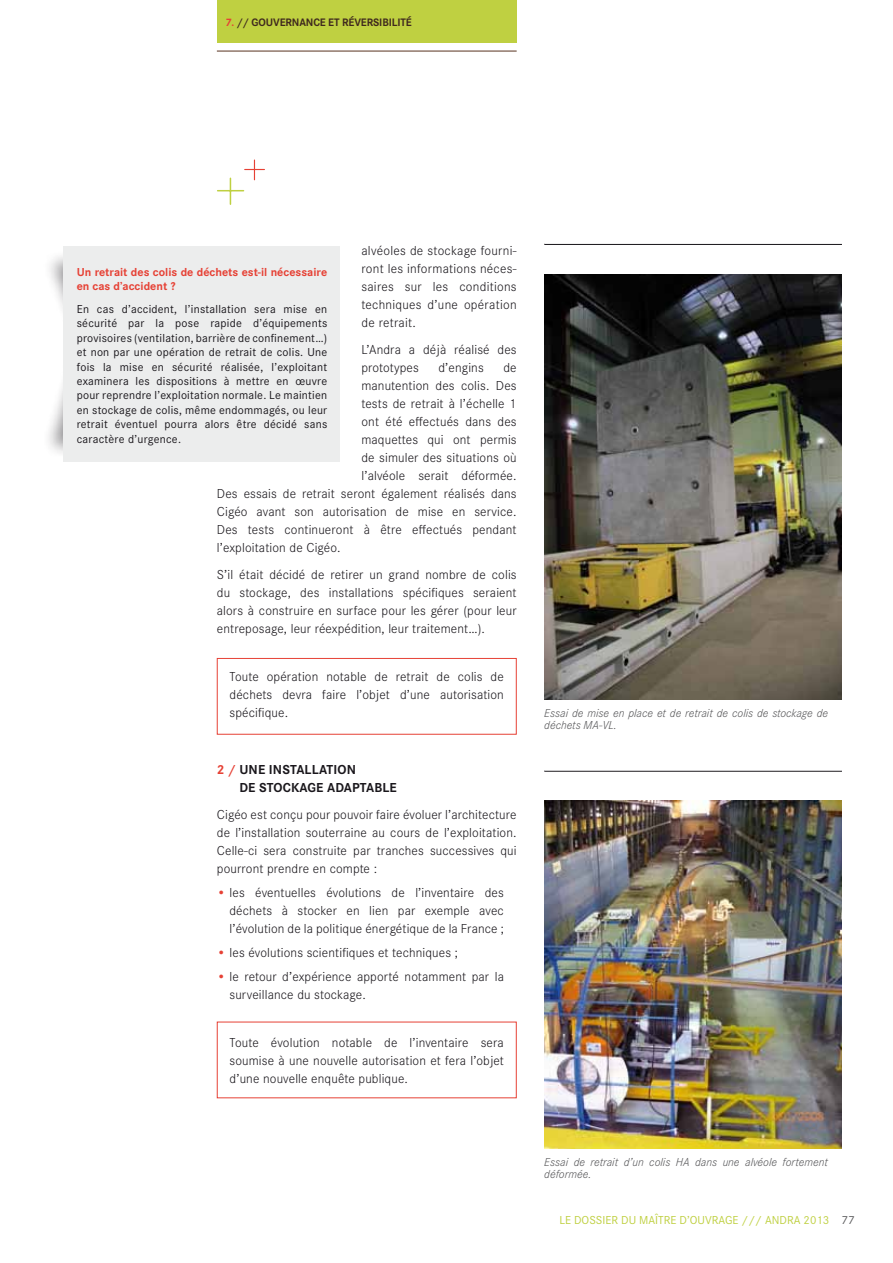
<style>
.page{position:relative;width:893px;height:1263px;background:#fff}
.page>*{position:absolute;margin:0;border:0;box-sizing:border-box;transform-origin:0 0}
.t1{font:300 13.5px/18px "Corporate S";letter-spacing:.01em;color:#1a171c;text-align:justify}
.t2{font:700 13.5px/18px "Corporate S";letter-spacing:.01em;color:#1a171c}
.t3{font:12px/14.4px "Corporate S";letter-spacing:.02em;color:#1a171c;text-align:justify}
.t4{font:italic 300 12px/12px "Corporate S";color:#58585a}
.t5{font:700 12px/14.4px "Corporate S";color:#e64135}
.t6{font:12px "Corporate S";color:#bfd041}
.t7{font:700 11.25px "Corporate S";letter-spacing:-.01em;color:#3f291e}
.s1{color:#e64135}
.s2{color:#58585a}
</style>
<div class="page">
<svg style="left:218px;top:160px;width:46px;height:44px"></svg>
<div style="left:43px;top:250px;width:229px;height:102px;background:#1a171c;opacity:.5"></div>
<div style="left:42px;top:338px;width:230px;height:121px;background:#1a171c;opacity:.5"></div>
<div style="left:64px;top:246px;width:276px;height:215px;background:#eceded"></div>
<div style="left:217px;top:658px;width:300px;height:77px;border:1px solid #e64135"></div>
<img style="left:544px;top:274px;width:298px;height:425px">
<img style="left:544px;top:801px;width:298px;height:347px">
<hr style="left:544px;top:243px;width:298px;height:2px;background:#1a171c">
<hr style="left:544px;top:242px;width:298px;height:2px;background:#fff">
<hr style="left:544px;top:770px;width:298px;height:2px;background:#1a171c">
<hr style="left:544px;top:769px;width:298px;height:2px;background:#fff">
<div style="left:217px;top:0;width:300px;height:43px;background:#bfd041"></div>
<hr style="left:217px;top:50px;width:300px;height:2px;background:#90776a">
<p class="t7" style="left:225px;top:16px;width:188px"><span class="s1">7.</span> // gouvernance et réversibilité</p>
<p class="t1" style="left:361px;top:242px;width:157px">alvéoles de stockage fourni&shy;ront les informations néces&shy;saires sur les conditions techniques d’une opération de retrait.</p>
<p class="t1" style="left:361px;top:341px;width:157px">L’Andra a déjà réalisé des prototypes</p>
<p class="t5" style="left:77px;top:265px;width:252px">Un retrait des colis de déchets est-il nécessaire en cas d’accident ?</p>
<p class="t3" style="left:77px;top:302px;width:252px">En cas d’accident, l’installation sera mise en sécurité par la pose rapide d’équipements provisoires (ventilation, barrière de confinement…) et non par une opération de retrait de colis. Une fois la mise en sécurité réalisée, l’exploitant examinera les dispositions à mettre en œuvre pour reprendre l’exploitation normale. Le maintien en stockage de colis, même endommagés, ou leur retrait éventuel pourra alors être décidé sans caractère d’urgence.</p>
<p class="t1" style="left:438px;top:359px;width:47px">d’engins</p>
<p class="t1" style="left:503px;top:359px;width:15px">de</p>
<p class="t1" style="left:361px;top:377px;width:157px">manutention des colis. Des</p>
<p class="t1" style="left:361px;top:395px;width:157px">tests de retrait à l’échelle 1</p>
<p class="t1" style="left:361px;top:413px;width:157px">ont été effectués dans des</p>
<p class="t1" style="left:361px;top:431px;width:157px">maquettes qui ont permis</p>
<p class="t1" style="left:361px;top:449px;width:157px">de simuler des situations où</p>
<p class="t1" style="left:361px;top:467px;width:157px">l’alvéole serait déformée.</p>
<p class="t1" style="left:217px;top:485px;width:301px">Des essais de retrait seront également réalisés dans</p>
<p class="t1" style="left:217px;top:503px;width:301px">Cigéo avant son autorisation de mise en service.</p>
<p class="t1" style="left:217px;top:521px;width:301px">Des tests continueront à être effectués pendant</p>
<p class="t1" style="left:217px;top:539px;width:125px">l’exploitation de Cigéo.</p>
<p class="t1" style="left:217px;top:566px;width:301px">S’il était décidé de retirer un grand nombre de colis du stockage, des installations spécifiques seraient alors à construire en surface pour les gérer (pour leur entreposage, leur réexpédition, leur traitement…).</p>
<p class="t1" style="left:230px;top:668px;width:276px">Toute opération notable de retrait de colis de déchets devra faire l’objet d’une autorisation spécifique.</p>
<p class="t2" style="left:239px;top:761px;width:159px;text-indent:-23px"><span class="s1">2 /</span> Une installation<br>de stockage adaptable</p>
<p class="t1" style="left:217px;top:806px;width:301px">Cigéo est conçu pour pouvoir faire évoluer l’architecture de l’installation souterraine au cours de l’exploitation.<br>Celle-ci sera construite par tranches successives qui pourront prendre en compte :</p>
<p class="t1" style="left:229px;top:884px;width:276px;text-indent:-13px"><span class="s1">•</span> les éventuelles évolutions de l’inventaire des déchets à stocker en lien par exemple avec l’évolution de la politique énergétique de la France ;</p>
<p class="t1" style="left:217px;top:944px;width:243px"><span class="s1">•</span> les évolutions scientifiques et techniques ;</p>
<p class="t1" style="left:229px;top:968px;width:276px;text-indent:-13px"><span class="s1">•</span> le retour d’expérience apporté notamment par la surveillance du stockage.</p>
<p class="t1" style="left:230px;top:1034px;width:276px">Toute évolution notable de l’inventaire sera soumise à une nouvelle autorisation et fera l’objet d’une nouvelle enquête publique.</p>
<p class="t4" style="left:544px;top:707px;width:285px">Essai de mise en place et de retrait de colis de stockage de déchets MA-VL.</p>
<p class="t4" style="left:544px;top:1156px;width:285px">Essai de retrait d’un colis HA dans une alvéole fortement déformée.</p>
<p class="t6" style="left:559px;top:1213px;width:297px">le dossier du maître d’ouvrage /// andra 2013 <span class="s2">77</span></p>
</div>
